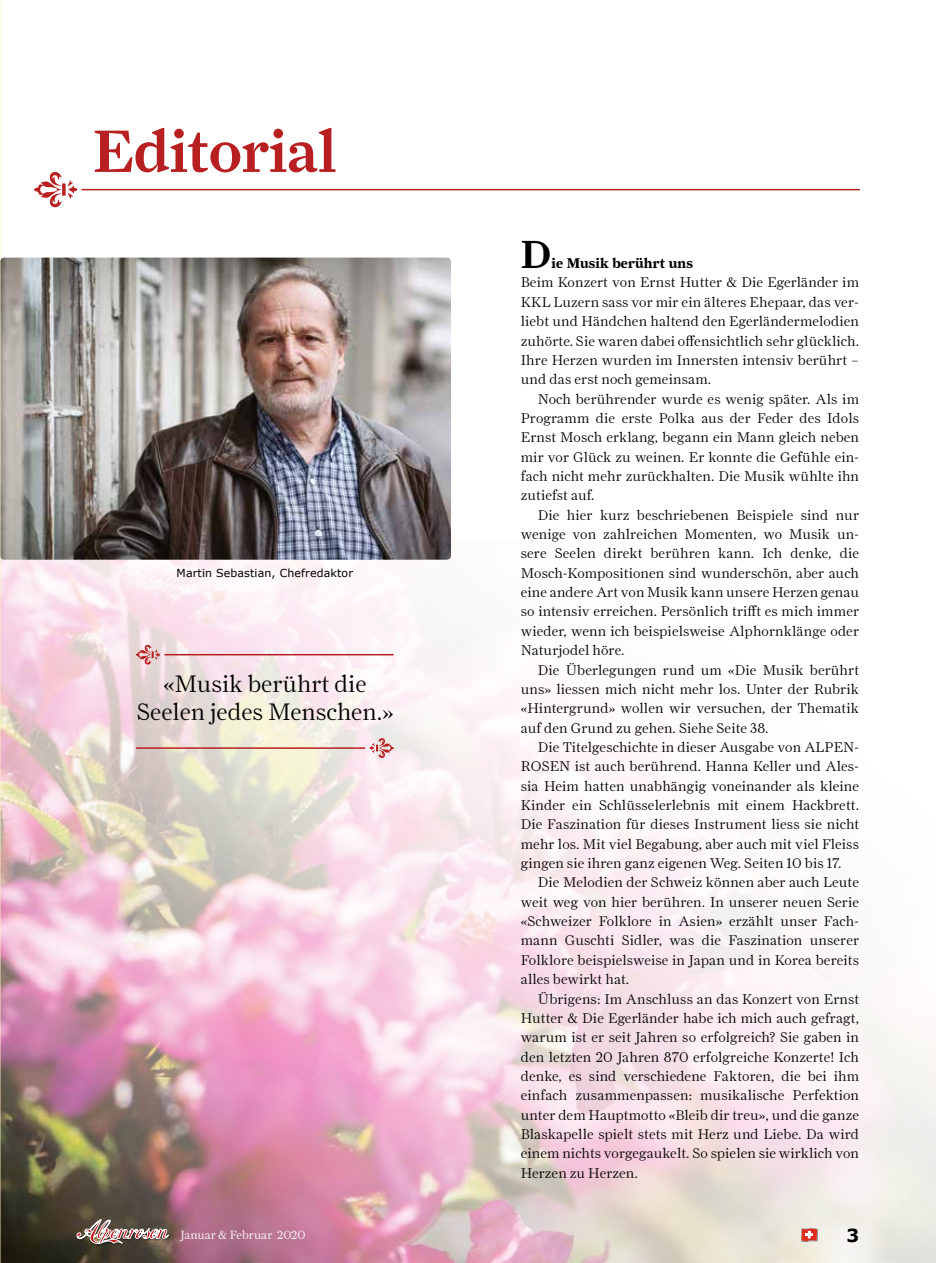
<style>
.page{position:relative;width:936px;height:1263px;background:#fff}
.page>*{position:absolute;margin:0;border:0;box-sizing:border-box;transform-origin:0 0}
.t1{font:500 60px "Farnham Display";color:#b71f20}
.t2{font:500 39.3px "Farnham Display";color:#000}
.t3{font:300 24px/28.8px "Farnham Display";color:#000;text-align:center}
.t4{font:700 18px "Verdana";color:#000}
.t5{font:300 14.1px/19.4px "Farnham Display";letter-spacing:.01em;color:#000;text-align:justify}
.t6{font:700 14.1px "Farnham Display";letter-spacing:.01em;color:#000}
.t7{font:300 12px "Farnham Display";color:#fff}
.t8{font:10.95px "Verdana";letter-spacing:.01em;color:#000}
</style>
<div class="page">
<img style="left:0;top:560px;width:935px;height:703px">
<svg style="left:34px;top:172px;width:43px;height:36px"></svg>
<hr style="left:82px;top:189px;width:777px;height:1px;background:#b71f20">
<svg style="left:136px;top:645px;width:24px;height:20px"></svg>
<svg style="left:369px;top:738px;width:25px;height:20px"></svg>
<hr style="left:136px;top:747px;width:229px;height:2px;background:#b71f20">
<hr style="left:164px;top:654px;width:229px;height:1px;background:#b71f20">
<img style="left:0;top:258px;width:451px;height:302px">
<img style="left:76px;top:1219px;width:94px;height:26px">
<svg style="left:77px;top:1219px;width:92px;height:25px;background:#8a766e"></svg>
<img style="left:801px;top:1228px;width:17px;height:14px">
<svg style="left:801px;top:1228px;width:16px;height:13px"></svg>
<h1 class="t1" style="left:93px;top:116px;width:245px">Editorial</h1>
<p class="t8" style="left:176px;top:565px;width:178px">Martin Sebastian, Chefredaktor</p>
<h3 class="t3" style="left:137px;top:669px;width:258px">«Musik berührt die<br>Seelen jedes Menschen.»</h3>
<p class="t7" style="left:180px;top:1228px;width:126px">Januar &amp; Februar 2020</p>
<h2 class="t2" style="left:520px;top:231px;width:32px">D</h2>
<p class="t6" style="left:551px;top:255px;width:143px">ie Musik berührt uns</p>
<p class="t5" style="left:520px;top:273px;width:340px">Beim Konzert von Ernst Hutter &amp; Die Egerländer im KKL Luzern sass vor mir ein älteres Ehepaar, das ver&shy;liebt und Händchen haltend den Egerländermelodien zuhörte. Sie waren dabei offensichtlich sehr glücklich.<br>Ihre Herzen wurden im Innersten intensiv berührt – und das erst noch gemeinsam.</p>
<p class="t5" style="left:520px;top:389px;width:340px;text-indent:17px">Noch berührender wurde es wenig später. Als im Programm die erste Polka aus der Feder des Idols Ernst Mosch erklang, begann ein Mann gleich neben mir vor Glück zu weinen. Er konnte die Gefühle ein&shy;fach nicht mehr zurückhalten. Die Musik wühlte ihn zutiefst auf.</p>
<p class="t5" style="left:520px;top:505px;width:340px;text-indent:17px">Die hier kurz beschriebenen Beispiele sind nur wenige von zahlreichen Momenten, wo Musik un&shy;sere Seelen direkt berühren kann. Ich denke, die Mosch-Kompositionen sind wunderschön, aber auch eine andere Art von Musik kann unsere Herzen genau so intensiv erreichen. Persönlich trifft es mich immer wieder, wenn ich beispielsweise Alphornklänge oder Naturjodel höre.</p>
<p class="t5" style="left:520px;top:660px;width:340px;text-indent:17px">Die Überlegungen rund um «Die Musik berührt uns» liessen mich nicht mehr los. Unter der Rubrik «Hintergrund» wollen wir versuchen, der Thematik auf den Grund zu gehen. Siehe Seite 38.</p>
<p class="t5" style="left:520px;top:737px;width:340px;text-indent:17px">Die Titelgeschichte in dieser Ausgabe von ALPEN-ROSEN ist auch berührend. Hanna Keller und Ales&shy;sia Heim hatten unabhängig voneinander als kleine Kinder ein Schlüsselerlebnis mit einem Hackbrett.<br>Die Faszination für dieses Instrument liess sie nicht mehr los. Mit viel Begabung, aber auch mit viel Fleiss gingen sie ihren ganz eigenen Weg. Seiten 10 bis 17.</p>
<p class="t5" style="left:520px;top:873px;width:340px;text-indent:17px">Die Melodien der Schweiz können aber auch Leute weit weg von hier berühren. In unserer neuen Serie «Schweizer Folklore in Asien» erzählt unser Fach&shy;mann Guschti Sidler, was die Faszination unserer Folklore beispielsweise in Japan und in Korea bereits alles bewirkt hat.</p>
<p class="t5" style="left:520px;top:989px;width:340px;text-indent:17px">Übrigens: Im Anschluss an das Konzert von Ernst Hutter &amp; Die Egerländer habe ich mich auch gefragt, warum ist er seit Jahren so erfolgreich? Sie gaben in den letzten 20 Jahren 870 erfolgreiche Konzerte! Ich denke, es sind verschiedene Faktoren, die bei ihm einfach zusammenpassen: musikalische Perfektion unter dem Hauptmotto «Bleib dir treu», und die ganze Blaskapelle spielt stets mit Herz und Liebe. Da wird einem nichts vorgegaukelt. So spielen sie wirklich von Herzen zu Herzen.</p>
<p class="t4" style="left:846px;top:1222px;width:14px">3</p>
</div>
